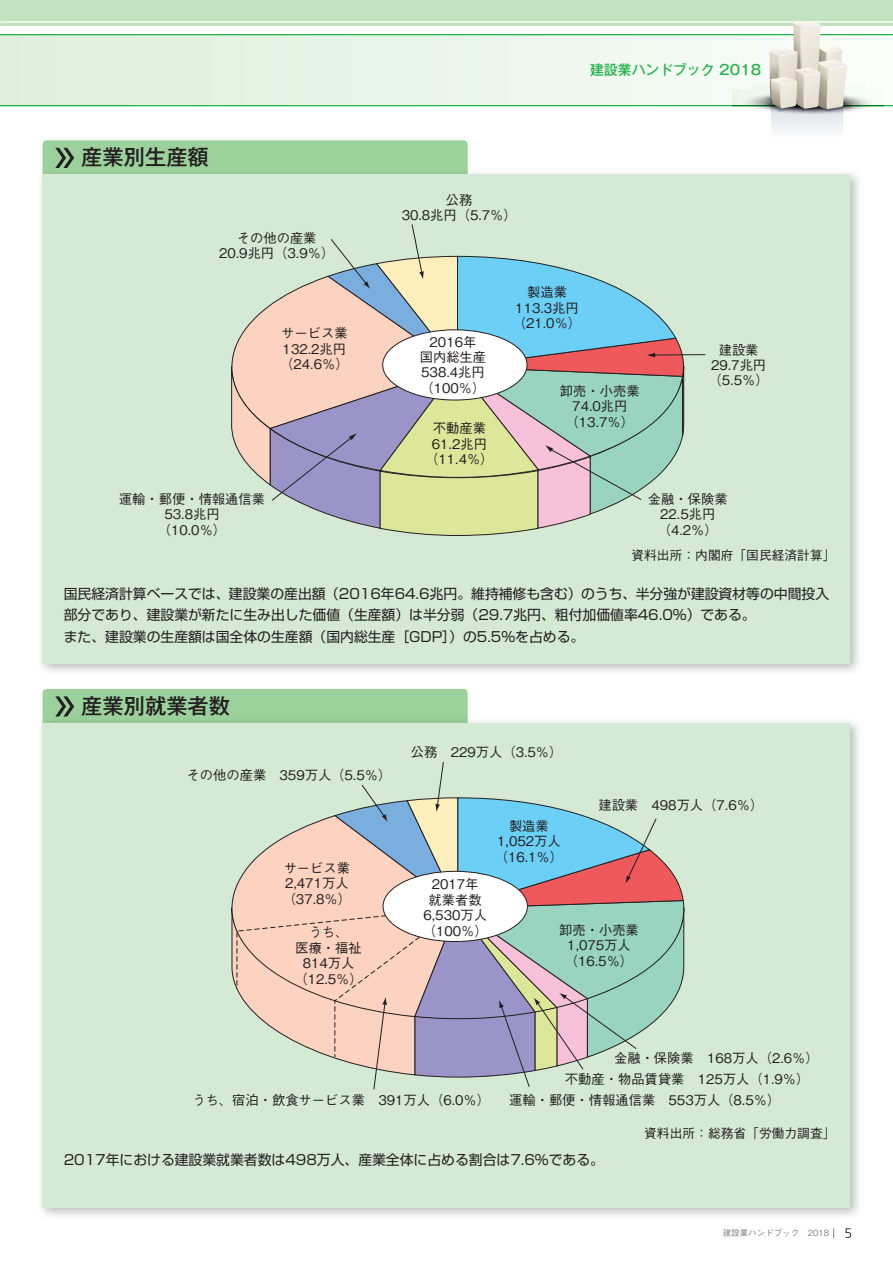
<style>
.page{position:relative;width:893px;height:1263px;background:#fff}
.page>*{position:absolute;margin:0;border:0;box-sizing:border-box;transform-origin:0 0}
.t1{font:500 21.3px "Gothic MB101 Pro";color:#231f20}
.t2{font:13.8px/21.3px "Shin Go Pro";color:#231f20}
.t3{font:500 13.8px "Gothic MB101 Pro";color:#23b24b}
.t4{font:500 13.35px/15.5px "Gothic BBB Pro";color:#231f20;text-align:center}
.t5{font:500 12.75px "Gothic BBB Pro";color:#231f20}
.t6{font:500 8.55px "Gothic BBB Pro";color:#808285}
.s1{font-family:"Frutiger LT Std";font-weight:300;font-size:13.8px;color:#231f20}
</style>
<div class="page">
<div style="left:0;top:0;width:893px;height:26px;background:#c3e2c0"></div>
<hr style="left:0;top:21px;width:893px;height:2px;background:#fff">
<svg style="left:0;top:34px;width:893px;height:72px"></svg>
<svg style="left:732px;top:21px;width:152px;height:108px"></svg>
<div style="left:43px;top:140px;width:425px;height:28px;background:#9cd19c"></div>
<div style="left:43px;top:689px;width:425px;height:27px;background:#9cd19c"></div>
<div style="left:36px;top:168px;width:827px;height:508px;background:#231f20;opacity:.3"></div>
<div style="left:43px;top:174px;width:807px;height:489px;background:#d5ead4"></div>
<div style="left:36px;top:716px;width:827px;height:504px;background:#231f20;opacity:.3"></div>
<div style="left:43px;top:723px;width:807px;height:485px;background:#d5ead4"></div>
<svg style="left:231px;top:224px;width:475px;height:312px"></svg>
<svg style="left:231px;top:762px;width:454px;height:328px"></svg>
<h1 class="t1" style="left:81px;top:140px;width:129px">産業別生産額</h1>
<p class="t4" style="left:219px;top:228px;width:117px">その他の産業<br>20.9兆円（3.9％）</p>
<p class="t4" style="left:280px;top:324px;width:70px;text-align:left">サービス業<br>132.2兆円（24.6％）</p>
<p class="t4" style="left:119px;top:490px;width:148px">運輸・郵便・情報通信業<br>53.8兆円<br>（10.0％）</p>
<p class="t3" style="left:590px;top:59px;width:172px">建設業ハンドブック 2018</p>
<p class="t4" style="left:402px;top:191px;width:117px">公務<br>30.8兆円（5.7％）</p>
<p class="t4" style="left:420px;top:332px;width:68px">2016年<br>国内総生産<br>538.4兆円（100％）</p>
<p class="t4" style="left:425px;top:419px;width:70px">不動産業<br>61.2兆円（11.4％）</p>
<p class="t4" style="left:513px;top:283px;width:70px">製造業<br>113.3兆円（21.0％）</p>
<p class="t4" style="left:560px;top:381px;width:81px">卸売・小売業<br>74.0兆円（13.7％）</p>
<p class="t4" style="left:709px;top:340px;width:62px">建設業<br>29.7兆円（5.5％）</p>
<p class="t4" style="left:648px;top:490px;width:81px">金融・保険業<br>22.5兆円（4.2％）</p>
<p class="t5" style="left:631px;top:545px;width:206px">資料出所：内閣府「国民経済計算」</p>
<p class="t2" style="left:64px;top:581px;width:767px">国民経済計算ベースでは、建設業の産出額（2016年64.6兆円。維持補修も含む）のうち、半分強が建設資材等の中間投入部分であり、建設業が新たに生み出した価値（生産額）は半分弱（29.7兆円、粗付加価値率46.0％）である。<br>また、建設業の生産額は国全体の生産額（国内総生産［GDP］）の5.5％を占める。</p>
<h1 class="t1" style="left:81px;top:688px;width:150px">産業別就業者数</h1>
<p class="t4" style="left:187px;top:766px;width:206px">その他の産業　359万人（5.5％）</p>
<p class="t4" style="left:283px;top:859px;width:70px;text-align:left">サービス業<br>2,471万人（37.8％）</p>
<p class="t4" style="left:294px;top:923px;width:70px">うち、<br>医療・福祉<br>814万人（12.5％）</p>
<p class="t4" style="left:411px;top:742px;width:153px">公務　229万人（3.5％）</p>
<p class="t4" style="left:495px;top:816px;width:70px">製造業<br>1,052万人（16.1％）</p>
<p class="t4" style="left:598px;top:796px;width:166px">建設業　498万人（7.6％）</p>
<p class="t4" style="left:423px;top:875px;width:66px">2017年<br>就業者数<br>6,530万人（100％）</p>
<p class="t4" style="left:559px;top:920px;width:81px">卸売・小売業<br>1,075万人（16.5％）</p>
<p class="t4" style="left:614px;top:1049px;width:206px">金融・保険業　168万人（2.6％）</p>
<p class="t4" style="left:565px;top:1069px;width:246px">不動産・物品賃貸業　125万人（1.9％）</p>
<p class="t4" style="left:192px;top:1091px;width:299px">うち、宿泊・飲食サービス業　391万人（6.0％）</p>
<p class="t4" style="left:509px;top:1091px;width:273px">運輸・郵便・情報通信業　553万人（8.5％）</p>
<p class="t2" style="left:64px;top:1147px;width:542px">2017年における建設業就業者数は498万人、産業全体に占める割合は7.6％である。</p>
<p class="t5" style="left:644px;top:1123px;width:193px">資料出所：総務省「労働力調査」</p>
<p class="t6" style="left:723px;top:1226px;width:131px">建設業ハンドブック　2018 <span class="s1">5</span></p>
</div>
